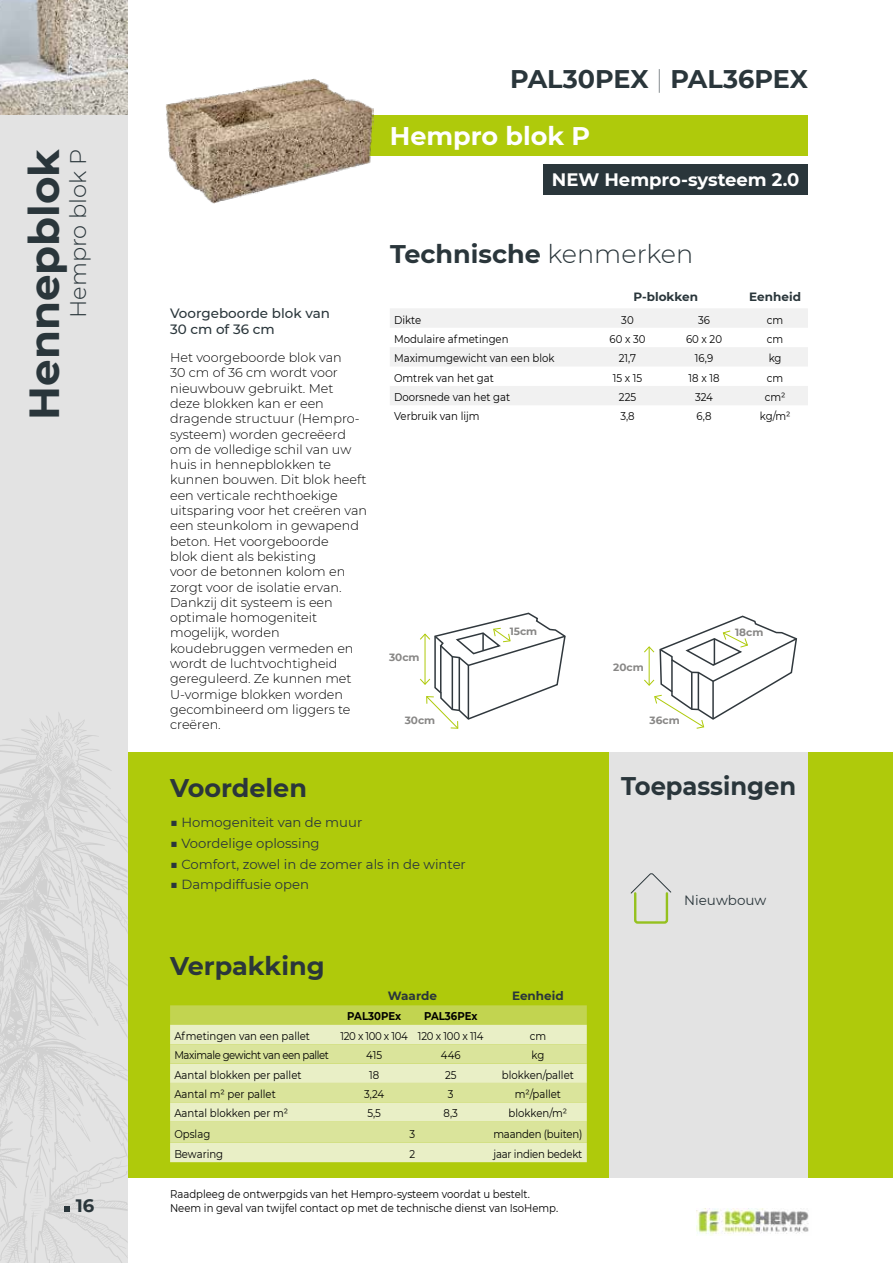
<style>
.page{position:relative;width:893px;height:1263px;background:#fff}
.page>*{position:absolute;margin:0;border:0;box-sizing:border-box;transform-origin:0 0}
.t1{font:700 42px "Montserrat";color:#2a363b}
.t2{font:700 25.5px "Montserrat";color:#2a363b}
.t3{font:700 25.5px "Montserrat";color:#2a363b;scale:.95 1}
.t4{font:700 25.5px "Montserrat";color:#fff}
.t5{font:300 22.5px "Montserrat";color:#2a363b}
.t6{font:700 18px "Montserrat";color:#fff}
.t7{font:700 18px "Montserrat";color:#2a363b}
.t8{font:500 13.5px/16.2px "Montserrat";color:#2a363b}
.t9{font:13.5px "Montserrat";color:#2a363b}
.t10{font:13.2px "Montserrat";color:#2a363b}
.t11{font:300 12.75px/15.3px "Montserrat";color:#000}
.t12{font:700 12px "Montserrat";color:#2a363b}
.t13{font:11.25px/13.5px "Montserrat";color:#000;scale:.9 1}
.t14{font:11.25px "Montserrat";letter-spacing:-.02em;color:#000;scale:.9 1}
.t15{font:11.25px "Montserrat";letter-spacing:-.04em;color:#000;scale:.9 1}
.t16{font:11.25px "Montserrat";letter-spacing:-.025em;color:#000;scale:.9 1}
.t17{font:700 11.25px "Montserrat";color:#000;scale:.9 1}
.t18{font:700 10.5px "Montserrat";color:#888786}
.s1{font-weight:100}
.s2{font-weight:300}
</style>
<div class="page">
<div style="left:128px;top:753px;width:765px;height:425px;background:#afca0b"></div>
<div style="left:609px;top:753px;width:199px;height:425px;background:#e3e3e3"></div>
<div style="left:362px;top:115px;width:446px;height:40px;background:#afca0b"></div>
<svg style="left:170px;top:1005px;width:417px;height:20px;background:#c1d34f"></svg>
<div style="left:170px;top:1025px;width:417px;height:137px;background:#e9efc6"></div>
<svg style="left:170px;top:1044px;width:417px;height:99px;background:#dfe7a9"></svg>
<img style="left:165px;top:78px;width:208px;height:125px">
<svg style="left:631px;top:873px;width:40px;height:51px"></svg>
<svg style="left:390px;top:309px;width:418px;height:96px"></svg>
<svg style="left:420px;top:612px;width:146px;height:117px"></svg>
<svg style="left:644px;top:615px;width:153px;height:114px"></svg>
<div style="left:543px;top:164px;width:265px;height:30px;background:#2a363b"></div>
<div style="left:0;top:0;width:128px;height:1263px;background:#e3e3e3"></div>
<svg style="left:0;top:712px;width:128px;height:551px"></svg>
<img style="left:0;top:0;width:128px;height:115px">
<svg style="left:64px;top:1206px;width:6px;height:6px"></svg>
<img style="left:697px;top:1208px;width:112px;height:28px">
<h1 class="t1" style="left:14px;top:420px;width:273px;rotate:-90deg">Hennepblok</h1>
<h3 class="t5" style="left:63px;top:318px;width:171px;rotate:-90deg">Hempro blok P</h3>
<h3 class="t7" style="left:76px;top:1192px;width:20px">16</h3>
<h2 class="t2" style="left:510px;top:61px;width:299px">PAL30PEX <span class="s1">|</span> PAL36PEX</h2>
<h2 class="t4" style="left:390px;top:117px;width:202px">Hempro blok P</h2>
<h3 class="t6" style="left:552px;top:166px;width:249px">NEW Hempro-systeem 2.0</h3>
<h2 class="t2" style="left:390px;top:235px;width:305px">Technische <span class="s2">kenmerken</span></h2>
<p class="t8" style="left:170px;top:304px;width:161px">Voorgeboorde blok van<br>30 cm of 36 cm</p>
<p class="t11" style="left:170px;top:349px;width:199px">Het voorgeboorde blok van<br>30 cm of 36 cm wordt voor nieuwbouw gebruikt. Met<br>deze blokken kan er een dragende structuur (Hempro&shy;systeem) worden gecreëerd om de volledige schil van uw huis in hennepblokken te kunnen bouwen. Dit blok heeft een verticale rechthoekige uitsparing voor het creëren van een steunkolom in gewapend beton. Het voorgeboorde<br>blok dient als bekisting<br>voor de betonnen kolom en zorgt voor de isolatie ervan.<br>Dankzij dit systeem is een optimale homogeniteit mogelijk, worden koudebruggen vermeden en wordt de luchtvochtigheid gereguleerd. Ze kunnen met<br>U-vormige blokken worden gecombineerd om liggers te creëren.</p>
<p class="t12" style="left:633px;top:288px;width:66px">P-blokken</p>
<p class="t12" style="left:749px;top:288px;width:53px">Eenheid</p>
<p class="t13" style="left:394px;top:312px;width:32px">Dikte</p>
<p class="t13" style="left:621px;top:312px;width:15px">30</p>
<p class="t13" style="left:698px;top:312px;width:15px">36</p>
<p class="t13" style="left:767px;top:312px;width:20px">cm</p>
<p class="t13" style="left:394px;top:332px;width:129px">Modulaire afmetingen</p>
<p class="t13" style="left:609px;top:332px;width:41px">60 x 30</p>
<p class="t13" style="left:686px;top:332px;width:41px">60 x 20</p>
<p class="t13" style="left:767px;top:332px;width:20px">cm</p>
<p class="t13" style="left:394px;top:351px;width:180px">Maximumgewicht van een blok</p>
<p class="t13" style="left:619px;top:351px;width:21px">21,7</p>
<p class="t13" style="left:695px;top:351px;width:22px">16,9</p>
<p class="t13" style="left:769px;top:351px;width:16px">kg</p>
<p class="t13" style="left:394px;top:371px;width:112px">Omtrek van het gat</p>
<p class="t13" style="left:613px;top:371px;width:34px">15 x 15</p>
<p class="t13" style="left:689px;top:371px;width:36px">18 x 18</p>
<p class="t13" style="left:767px;top:371px;width:20px">cm</p>
<p class="t13" style="left:394px;top:390px;width:131px">Doorsnede van het gat</p>
<p class="t13" style="left:619px;top:390px;width:21px">225</p>
<p class="t13" style="left:695px;top:390px;width:21px">324</p>
<p class="t13" style="left:765px;top:390px;width:25px">cm²</p>
<p class="t13" style="left:394px;top:409px;width:97px">Verbruik van lijm</p>
<p class="t13" style="left:620px;top:409px;width:18px">3,8</p>
<p class="t13" style="left:697px;top:409px;width:18px">6,8</p>
<p class="t13" style="left:760px;top:409px;width:36px">kg/m²</p>
<p class="t18" style="left:389px;top:650px;width:32px">30cm</p>
<p class="t18" style="left:510px;top:623px;width:29px">15cm</p>
<p class="t18" style="left:735px;top:624px;width:30px">18cm</p>
<p class="t18" style="left:613px;top:659px;width:32px">20cm</p>
<p class="t18" style="left:405px;top:712px;width:32px">30cm</p>
<p class="t18" style="left:650px;top:712px;width:32px">36cm</p>
<h2 class="t2" style="left:170px;top:769px;width:138px">Voordelen</h2>
<h2 class="t3" style="left:621px;top:767px;width:186px">Toepassingen</h2>
<p class="t10" style="left:170px;top:813px;width:194px">■ Homogeniteit van de muur</p>
<p class="t10" style="left:170px;top:834px;width:151px">■ Voordelige oplossing</p>
<p class="t10" style="left:170px;top:855px;width:297px">■ Comfort, zowel in de zomer als in de winter</p>
<p class="t10" style="left:170px;top:876px;width:140px">■ Dampdiffusie open</p>
<h2 class="t2" style="left:170px;top:948px;width:156px">Verpakking</h2>
<p class="t12" style="left:388px;top:987px;width:51px">Waarde</p>
<p class="t12" style="left:512px;top:987px;width:53px">Eenheid</p>
<p class="t17" style="left:347px;top:1008px;width:61px">PAL30PEx</p>
<p class="t17" style="left:424px;top:1008px;width:61px">PAL36PEx</p>
<p class="t13" style="left:174px;top:1029px;width:152px">Afmetingen van een pallet</p>
<p class="t16" style="left:341px;top:1028px;width:160px">120 x 100 x 104 120 x 100 x 114</p>
<p class="t13" style="left:530px;top:1029px;width:20px">cm</p>
<p class="t15" style="left:174px;top:1047px;width:173px">Maximale gewicht van een pallet</p>
<p class="t13" style="left:366px;top:1048px;width:19px">415</p>
<p class="t13" style="left:441px;top:1048px;width:23px">446</p>
<p class="t13" style="left:531px;top:1048px;width:16px">kg</p>
<p class="t13" style="left:174px;top:1067px;width:143px">Aantal blokken per pallet</p>
<p class="t13" style="left:369px;top:1067px;width:13px">18</p>
<p class="t13" style="left:445px;top:1067px;width:14px">25</p>
<p class="t13" style="left:502px;top:1067px;width:82px">blokken/pallet</p>
<p class="t13" style="left:174px;top:1087px;width:114px">Aantal m² per pallet</p>
<p class="t13" style="left:364px;top:1087px;width:24px">3,24</p>
<p class="t13" style="left:448px;top:1087px;width:8px">3</p>
<p class="t13" style="left:515px;top:1087px;width:53px">m²/pallet</p>
<p class="t13" style="left:174px;top:1106px;width:128px">Aantal blokken per m²</p>
<p class="t13" style="left:367px;top:1106px;width:17px">5,5</p>
<p class="t13" style="left:443px;top:1106px;width:18px">8,3</p>
<p class="t13" style="left:509px;top:1106px;width:67px">blokken/m²</p>
<p class="t13" style="left:174px;top:1126px;width:41px">Opslag</p>
<p class="t13" style="left:410px;top:1126px;width:8px">3</p>
<p class="t14" style="left:493px;top:1126px;width:100px">maanden (buiten)</p>
<p class="t13" style="left:174px;top:1147px;width:56px">Bewaring</p>
<p class="t13" style="left:410px;top:1147px;width:8px">2</p>
<p class="t14" style="left:493px;top:1146px;width:100px">jaar indien bedekt</p>
<p class="t13" style="left:170px;top:1187px;width:433px">Raadpleeg de ontwerpgids van het Hempro-systeem voordat u bestelt.<br>Neem in geval van twijfel contact op met de technische dienst van IsoHemp.</p>
<p class="t9" style="left:684px;top:891px;width:84px">Nieuwbouw</p>
</div>
